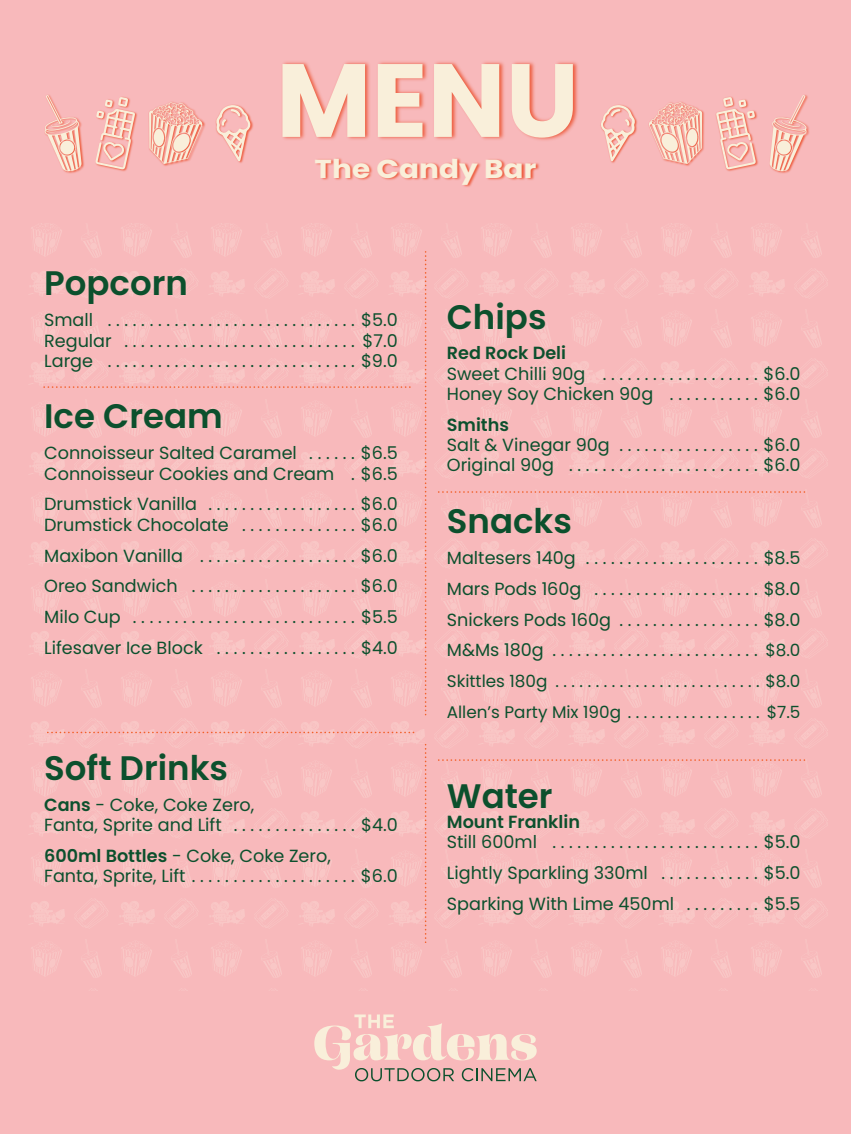
<style>
.page{position:relative;width:851px;height:1134px;background:#fff}
.page>*{position:absolute;margin:0;border:0;box-sizing:border-box;transform-origin:0 0}
.t1{font:700 103.8px "Poppins";color:#f9efda}
.t2{font:600 34px "Poppins";color:#0c502d}
.t3{font:700 26px "Poppins";color:#f9efda;scale:1.14 1}
.t4{font:17.6px/20.1px "Poppins";color:#0c502d}
.t5{font:600 17.6px "Poppins";color:#0c502d}
.t6{font:16.8px/30.9px "Poppins";color:#0c502d}
.s1{font-weight:600}
.s2{font-size:16.8px}
</style>
<div class="page">
<div style="left:0;top:0;width:850px;height:1134px;background:#f8b9bb"></div>
<div style="left:23px;top:224px;width:804px;height:767px;background:linear-gradient(to right,#f8bbbd,#f8bbbd)"></div>
<img style="left:282px;top:62px;width:296px;height:79px">
<img style="left:316px;top:158px;width:224px;height:29px">
<svg style="left:314px;top:1014px;width:222px;height:67px"></svg>
<svg style="left:424px;top:252px;width:2px;height:463px"></svg>
<svg style="left:438px;top:491px;width:366px;height:2px"></svg>
<svg style="left:44px;top:386px;width:366px;height:2px"></svg>
<svg style="left:424px;top:745px;width:2px;height:198px"></svg>
<svg style="left:48px;top:732px;width:365px;height:1px"></svg>
<svg style="left:438px;top:759px;width:366px;height:2px"></svg>
<img style="left:611px;top:104px;width:27px;height:59px">
<svg style="left:600px;top:105px;width:35px;height:57px"></svg>
<img style="left:727px;top:96px;width:31px;height:76px">
<svg style="left:715px;top:97px;width:40px;height:73px"></svg>
<img style="left:679px;top:110px;width:26px;height:56px">
<svg style="left:649px;top:102px;width:53px;height:62px"></svg>
<img style="left:775px;top:95px;width:34px;height:79px">
<svg style="left:770px;top:95px;width:36px;height:76px"></svg>
<img style="left:215px;top:104px;width:39px;height:59px">
<svg style="left:216px;top:105px;width:35px;height:57px"></svg>
<img style="left:118px;top:96px;width:20px;height:76px">
<svg style="left:95px;top:97px;width:40px;height:73px"></svg>
<img style="left:148px;top:113px;width:57px;height:53px">
<svg style="left:149px;top:102px;width:54px;height:62px"></svg>
<img style="left:64px;top:145px;width:20px;height:29px">
<svg style="left:45px;top:95px;width:37px;height:76px"></svg>
<h1 class="t1" style="left:276px;top:40px;width:304px">MENU</h1>
<h3 class="t3" style="left:314px;top:154px;width:196px">The Candy Bar</h3>
<h2 class="t2" style="left:44px;top:264px;width:145px">Popcorn</h2>
<p class="t4" style="left:44px;top:310px;width:355px;text-align:justify">Small . . . . . . . . . . . . . . . . . . . . . . . . . . . . . . $5.0<br>Regular . . . . . . . . . . . . . . . . . . . . . . . . . . . . $7.0<br>Large . . . . . . . . . . . . . . . . . . . . . . . . . . . . . . $9.0</p>
<h2 class="t2" style="left:44px;top:397px;width:180px">Ice Cream</h2>
<p class="t4" style="left:44px;top:443px;width:355px">Connoisseur Salted Caramel . . . . . . $6.5<br>Connoisseur Cookies and Cream . $6.5</p>
<p class="t4" style="left:44px;top:494px;width:355px">Drumstick Vanilla . . . . . . . . . . . . . . . . . . $6.0<br>Drumstick Chocolate . . . . . . . . . . . . . . $6.0</p>
<p class="t4" style="left:44px;top:540px;width:355px;line-height:30.9px;text-align:justify">Maxibon Vanilla . . . . . . . . . . . . . . . . . . . $6.0<br>Oreo Sandwich . . . . . . . . . . . . . . . . . . . . $6.0<br>Milo Cup . . . . . . . . . . . . . . . . . . . . . . . . . . . $5.5<br>Lifesaver Ice Block . . . . . . . . . . . . . . . . . $4.0</p>
<h2 class="t2" style="left:44px;top:748px;width:185px">Soft Drinks</h2>
<p class="t4" style="left:44px;top:795px;width:355px"><span class="s1">Cans</span> - Coke, Coke Zero,<br>Fanta, Sprite and Lift . . . . . . . . . . . . . . . $4.0</p>
<p class="t4" style="left:44px;top:846px;width:355px"><span class="s1">600ml Bottles</span> - Coke, Coke Zero,<br>Fanta, Sprite, Lift . . . . . . . . . . . . . . . . . . . . $6.0</p>
<h2 class="t2" style="left:447px;top:297px;width:101px">Chips</h2>
<p class="t5" style="left:447px;top:343px;width:121px">Red Rock Deli</p>
<p class="t4" style="left:447px;top:363px;width:355px">Sweet Chilli 90g . . . . . . . . . . . . . . . . . . . $6.0<br>Honey Soy Chicken 90g . . . . . . . . . . . $6.0</p>
<p class="t5" style="left:447px;top:414px;width:64px">Smiths</p>
<p class="t4" style="left:447px;top:435px;width:355px">Salt &amp; Vinegar 90g . . . . . . . . . . . . . . . . . $6.0<br>Original 90g . . . . . . . . . . . . . . . . . . . . . . . $6.0</p>
<h2 class="t2" style="left:447px;top:501px;width:127px">Snacks</h2>
<p class="t4" style="left:447px;top:542px;width:355px;line-height:30.9px;text-align:justify">Maltesers 140g . . . . . . . . . . . . . . . . . . . . . $8.5<br>Mars Pods 160g . . . . . . . . . . . . . . . . . . . . $8.0<br>Snickers Pods 160g . . . . . . . . . . . . . . . . . $8.0<br>M&amp;Ms 180g . . . . . . . . . . . . . . . . . . . . . . . . . <span class="s2">$8.0</span></p>
<p class="t6" style="left:447px;top:666px;width:355px">Skittles 180g . . . . . . . . . . . . . . . . . . . . . . . . . . $8.0<br>Allen’s Party Mix 190g . . . . . . . . . . . . . . . . . $7.5</p>
<h2 class="t2" style="left:447px;top:776px;width:107px">Water</h2>
<p class="t5" style="left:447px;top:811px;width:135px">Mount Franklin</p>
<p class="t4" style="left:447px;top:826px;width:355px;line-height:30.9px;text-align:justify">Still 600ml . . . . . . . . . . . . . . . . . . . . . . . . . $5.0<br>Lightly Sparkling 330ml . . . . . . . . . . . . $5.0<br>Sparking With Lime 450ml . . . . . . . . . $5.5</p>
</div>
